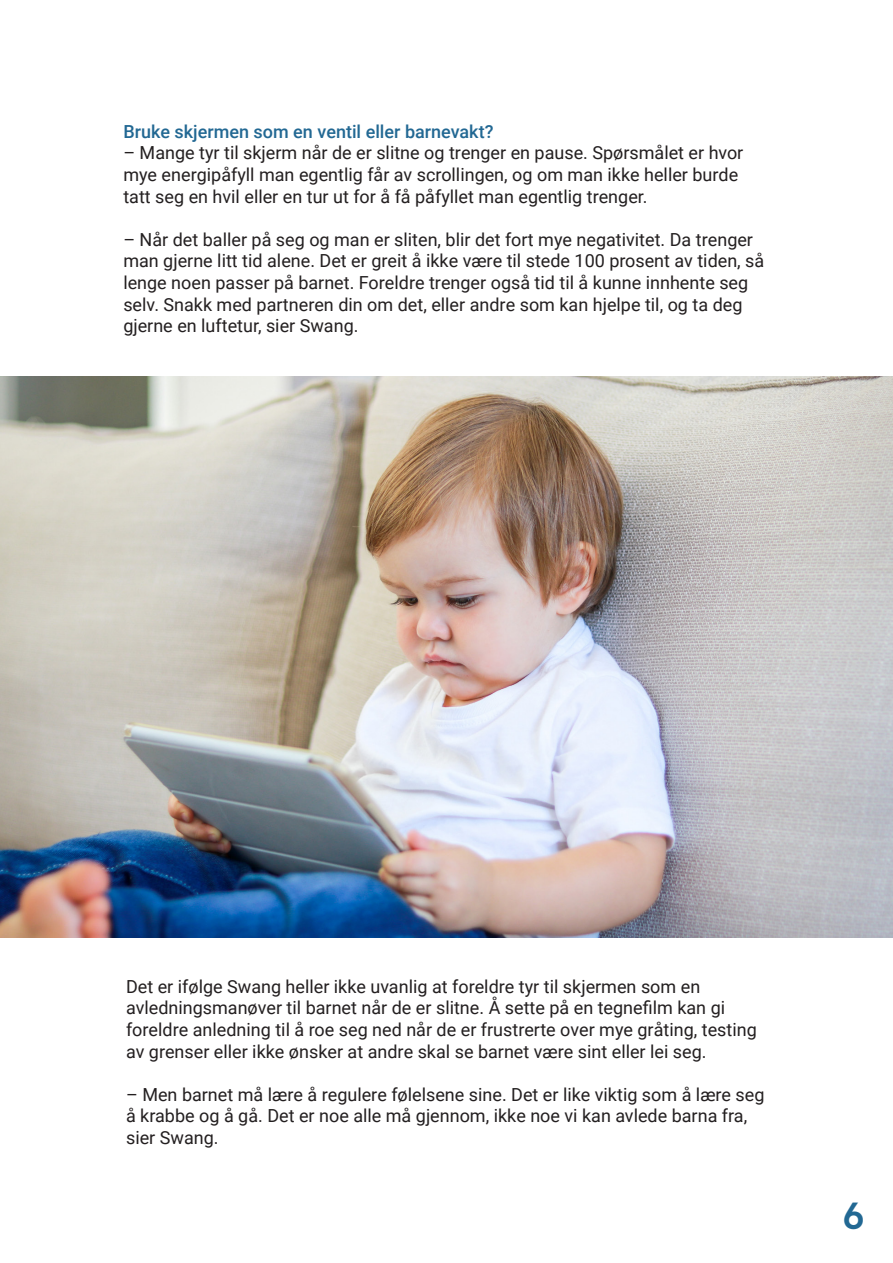
<style>
.page{position:relative;width:893px;height:1263px;background:#fff}
.page>*{position:absolute;margin:0;border:0;box-sizing:border-box;transform-origin:0 0}
.t1{font:600 36px "New Order";color:#226893}
.t2{font:18px/21.6px "Roboto";color:#231f20}
.t3{font:500 18px "Roboto";color:#226893}
</style>
<div class="page">
<img style="left:0;top:376px;width:893px;height:561px">
<p class="t3" style="left:123px;top:119px;width:372px">Bruke skjermen som en ventil eller barnevakt?</p>
<p class="t2" style="left:123px;top:141px;width:621px">– Mange tyr til skjerm når de er slitne og trenger en pause. Spørsmålet er hvor mye energipåfyll man egentlig får av scrollingen, og om man ikke heller burde tatt seg en hvil eller en tur ut for å få påfyllet man egentlig trenger.</p>
<p class="t2" style="left:123px;top:228px;width:642px">– Når det baller på seg og man er sliten, blir det fort mye negativitet. Da trenger man gjerne litt tid alene. Det er greit å ikke være til stede 100 prosent av tiden, så lenge noen passer på barnet. Foreldre trenger også tid til å kunne innhente seg selv. Snakk med partneren din om det, eller andre som kan hjelpe til, og ta deg gjerne en luftetur, sier Swang.</p>
<p class="t2" style="left:126px;top:975px;width:576px">Det er ifølge Swang heller ikke uvanlig at foreldre tyr til skjermen som en</p>
<p class="t2" style="left:126px;top:996px;width:601px">avledningsmanøver til barnet når de er slitne. Å sette på en tegnefilm kan gi</p>
<p class="t2" style="left:126px;top:1018px;width:632px">foreldre anledning til å roe seg ned når de er frustrerte over mye gråting, testing av grenser eller ikke ønsker at andre skal se barnet være sint eller lei seg.</p>
<p class="t2" style="left:126px;top:1083px;width:640px">– Men barnet må lære å regulere følelsene sine. Det er like viktig som å lære seg å krabbe og å gå. Det er noe alle må gjennom, ikke noe vi kan avlede barna fra, sier Swang.</p>
<h1 class="t1" style="left:843px;top:1192px;width:23px">6</h1>
</div>
